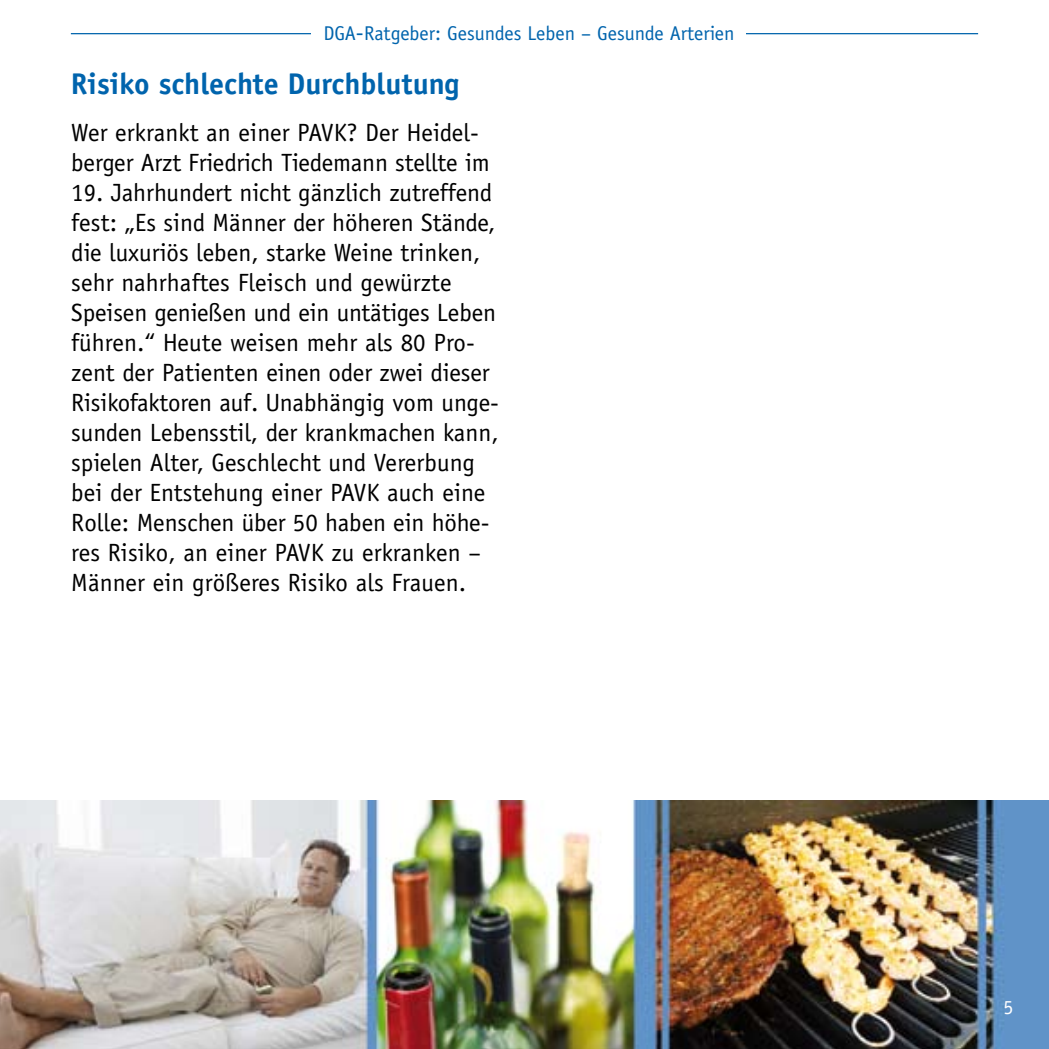
<style>
.page{position:relative;width:1049px;height:1049px;background:#fff}
.page>*{position:absolute;margin:0;border:0;box-sizing:border-box;transform-origin:0 0}
.t1{font:700 30px "Officina Sans LT";color:#0064ad}
.t2{font:25px/30px "Officina Sans LT";color:#000}
.t3{font:20px "Officina Sans LT";color:#0064ad}
.t4{font:20px "Officina Sans LT";color:#fff}
.s1{font-size:22.5px}
</style>
<div class="page">
<hr style="left:71px;top:33px;width:907px;height:1px;background:#0064ad">
<div style="left:311px;top:23px;width:435px;height:27px;background:#fff"></div>
<img style="left:0;top:801px;width:1049px;height:248px">
<p class="t3" style="left:323px;top:22px;width:413px">DGA<span class="s1">-</span>Ratgeber: Gesundes Leben – Gesunde Arterien</p>
<p class="t1" style="left:71px;top:66px;width:390px">Risiko schlechte Durchblutung</p>
<p class="t2" style="left:71px;top:117px;width:420px">Wer erkrankt an einer PAVK? Der Heidel&shy;berger Arzt Friedrich Tiedemann stellte im</p>
<p class="t2" style="left:71px;top:177px;width:429px">19. Jahrhundert nicht gänzlich zutreffend fest: „Es sind Männer der höheren Stände, die luxuriös leben, starke Weine trinken, sehr nahrhaftes Fleisch und gewürzte Speisen genießen und ein untätiges Leben führen.“ Heute weisen mehr als 80 Pro&shy;zent der Patienten einen oder zwei dieser Risikofaktoren auf. Unabhängig vom unge&shy;sunden Lebensstil, der krankmachen kann, spielen Alter, Geschlecht und Vererbung bei der Entstehung einer PAVK auch eine Rolle: Menschen über 50 haben ein höhe&shy;res Risiko, an einer PAVK zu erkranken – Männer ein größeres Risiko als Frauen.</p>
<p class="t4" style="left:1003px;top:996px;width:11px">5</p>
</div>
